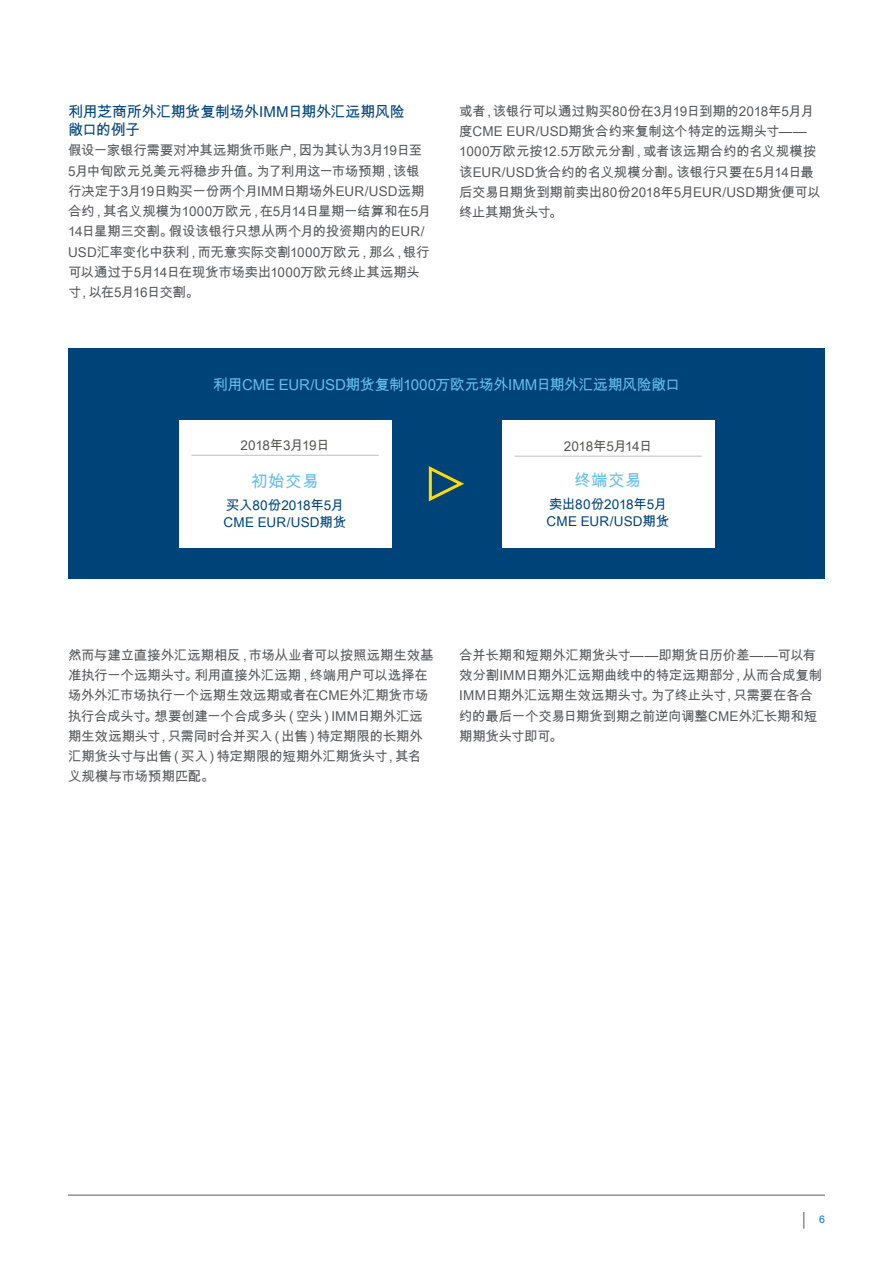
<style>
.page{position:relative;width:893px;height:1263px;background:#fff}
.page>*{position:absolute;margin:0;border:0;box-sizing:border-box;transform-origin:0 0}
.t1{font:16.5px "Arial Unicode MS";letter-spacing:.03em;color:#65beec}
.t2{font:15px "Arial Unicode MS";letter-spacing:-.03em;color:#65beec}
.t3{font:15px/18px "Arial Unicode MS";letter-spacing:-.015em;color:#00447c}
.t4{font:13.5px/20.2px "Arial Unicode MS";letter-spacing:-.02em;color:#58595b}
.t5{font:13.5px/16.5px "Arial Unicode MS";letter-spacing:-.005em;color:#004379}
.t6{font:13.5px "Arial Unicode MS";letter-spacing:-.03em;color:#575756}
.t7{font:10.5px "Arial Unicode MS";color:#0079c1}
</style>
<div class="page">
<svg style="left:803px;top:1212px;width:1px;height:17px"></svg>
<hr style="left:68px;top:1195px;width:757px;height:1px;background:#58595b">
<div style="left:68px;top:348px;width:757px;height:231px;background:#004379"></div>
<div style="left:179px;top:420px;width:212px;height:127px;background:#fff"></div>
<hr style="left:192px;top:455px;width:187px;height:1px;background:#c6c6c6">
<div style="left:502px;top:420px;width:212px;height:127px;background:#fff"></div>
<hr style="left:514px;top:456px;width:188px;height:1px;background:#c6c6c6">
<svg style="left:428px;top:466px;width:36px;height:36px"></svg>
<p class="t3" style="left:68px;top:102px;width:338px">利用芝商所外汇期货复制场外IMM日期外汇远期风险敞口的例子</p>
<p class="t4" style="left:68px;top:140px;width:364px">假设一家银行需要对冲其远期货币账户，因为其认为3月19日至5月中旬欧元兑美元将稳步升值。为了利用这一市场预期，该银行决定于3月19日购买一份两个月IMM日期场外EUR/USD远期合约，其名义规模为1000万欧元，在5月14日星期一结算和在5月14日星期三交割。假设该银行只想从两个月的投资期内的EUR/ USD汇率变化中获利，而无意实际交割1000万欧元，那么，银行可以通过于5月14日在现货市场卖出1000万欧元终止其远期头寸，以在5月16日交割。</p>
<p class="t4" style="left:459px;top:101px;width:363px">或者，该银行可以通过购买80份在3月19日到期的2018年5月月度CME EUR/USD期货合约来复制这个特定的远期头寸——<br>1000万欧元按12.5万欧元分割，或者该远期合约的名义规模按该EUR/USD货合约的名义规模分割。该银行只要在5月14日最后交易日期货到期前卖出80份2018年5月EUR/USD期货便可以终止其期货头寸。</p>
<p class="t2" style="left:213px;top:374px;width:468px">利用CME EUR/USD期货复制1000万欧元场外IMM日期外汇远期风险敞口</p>
<p class="t6" style="left:241px;top:436px;width:90px">2018年3月19日</p>
<p class="t1" style="left:251px;top:469px;width:69px">初始交易</p>
<p class="t5" style="left:224px;top:497px;width:124px">买入80份2018年5月<br>CME EUR/USD期货</p>
<p class="t6" style="left:564px;top:437px;width:90px">2018年5月14日</p>
<p class="t1" style="left:574px;top:468px;width:69px">终端交易</p>
<p class="t5" style="left:547px;top:496px;width:124px">卖出80份2018年5月<br>CME EUR/USD期货</p>
<p class="t4" style="left:68px;top:645px;width:367px">然而与建立直接外汇远期相反，市场从业者可以按照远期生效基准执行一个远期头寸。利用直接外汇远期，终端用户可以选择在场外外汇市场执行一个远期生效远期或者在CME外汇期货市场执行合成头寸。想要创建一个合成多头（空头）IMM日期外汇远期生效远期头寸，只需同时合并买入（出售）特定期限的长期外汇期货头寸与出售（买入）特定期限的短期外汇期货头寸，其名义规模与市场预期匹配。</p>
<p class="t4" style="left:459px;top:645px;width:364px">合并长期和短期外汇期货头寸——即期货日历价差——可以有效分割IMM日期外汇远期曲线中的特定远期部分，从而合成复制<br>IMM日期外汇远期生效远期头寸。为了终止头寸，只需要在各合约的最后一个交易日期货到期之前逆向调整CME外汇长期和短期期货头寸即可。</p>
<p class="t7" style="left:819px;top:1211px;width:7px">6</p>
</div>
